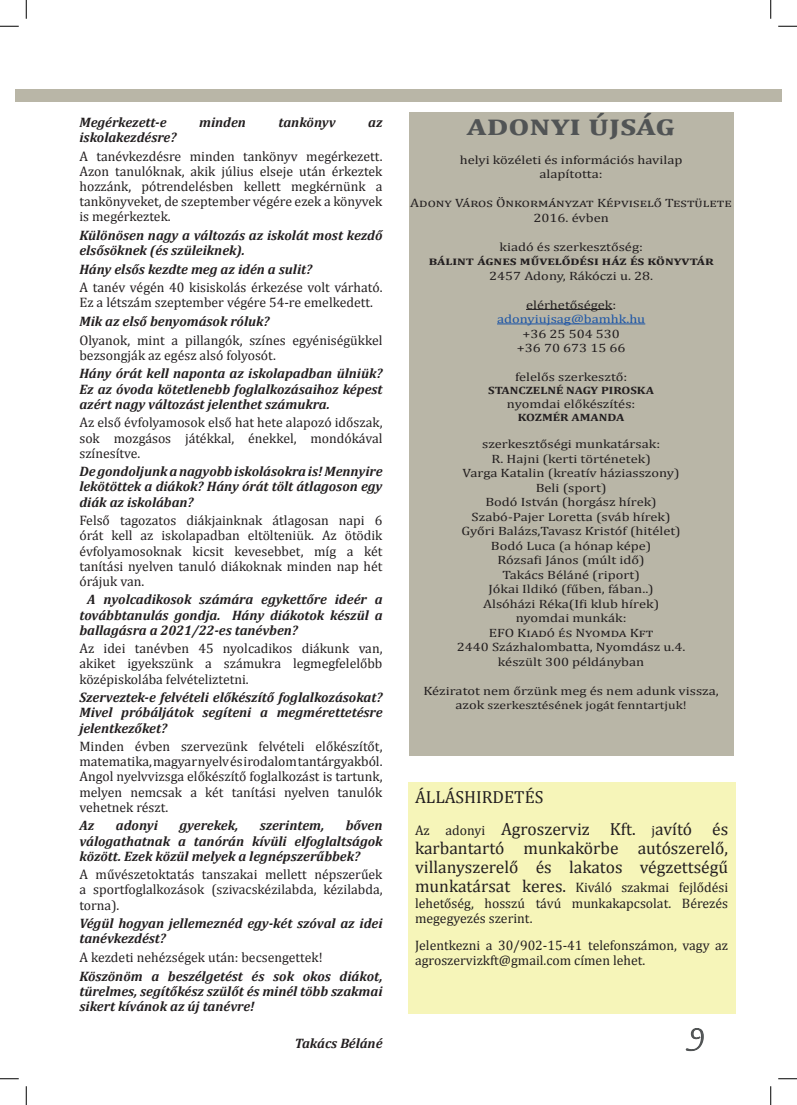
<style>
.page{position:relative;width:797px;height:1105px;background:#fff}
.page>*{position:absolute;margin:0;border:0;box-sizing:border-box;transform-origin:0 0}
.t1{font:300 30px "Braganza ITC";color:#515455}
.t2{font:700 29px "Cambria";letter-spacing:.01em;color:#515455;scale:1.2 1}
.t3{font:17.5px/31.8px "Cambria";color:#231f20}
.t4{font:13.75px/15.1px "Cambria";color:#231f20;text-align:justify}
.t5{font:italic 700 13.75px/15.1px "Cambria";color:#231f20;text-align:justify}
.t6{font:12px/14.5px "Cambria";color:#231f20;text-align:center;scale:1.2 1}
.t7{font:700 12px "Cambria";letter-spacing:.01em;color:#231f20;scale:1.2 1}
.t8{font:12px "Cambria";color:#1e56a6;scale:1.2 1}
.t9{font:11.38px "Cambria";color:#231f20;scale:1.2 1}
.t10{font:700 10.62px "Cambria";color:#231f20;scale:1.2 1}
.s1{font-size:12px}
.s2{font-size:13.75px}
.s3{font-size:17.5px}
</style>
<div class="page">
<div style="left:16px;top:89px;width:10px;height:13px;background:#b9b6a7"></div>
<div style="left:26px;top:89px;width:755px;height:13px;background:#b9b6a7"></div>
<svg style="left:685px;top:1028px;width:19px;height:24px"></svg>
<div style="left:409px;top:112px;width:324px;height:644px;background:#b9b6a7"></div>
<hr style="left:526px;top:309px;width:86px;height:1px;background:#231f20">
<hr style="left:497px;top:324px;width:148px;height:1px;background:#1e56a6">
<div style="left:408px;top:782px;width:327px;height:232px;background:#f6f5b9"></div>
<svg style="left:0;top:25px;width:19px;height:2px"></svg>
<svg style="left:778px;top:25px;width:19px;height:2px"></svg>
<svg style="left:0;top:1078px;width:19px;height:1px"></svg>
<svg style="left:778px;top:1078px;width:19px;height:1px"></svg>
<svg style="left:25px;top:0;width:2px;height:19px"></svg>
<svg style="left:25px;top:1086px;width:2px;height:19px"></svg>
<svg style="left:770px;top:0;width:1px;height:19px"></svg>
<svg style="left:770px;top:1086px;width:1px;height:19px"></svg>
<p class="t5" style="left:79px;top:114px;width:89px">Megérkezett-e</p>
<p class="t5" style="left:199px;top:114px;width:48px">minden</p>
<p class="t5" style="left:278px;top:114px;width:59px">tankönyv</p>
<p class="t5" style="left:368px;top:114px;width:16px">az</p>
<p class="t5" style="left:79px;top:129px;width:98px">iskolakezdésre?</p>
<p class="t4" style="left:79px;top:148px;width:304px">A tanévkezdésre minden tankönyv megérkezett.<br>Azon tanulóknak, akik július elseje után érkeztek hozzánk, pótrendelésben kellett megkérnünk a tankönyveket, de szeptember végére ezek a könyvek is megérkeztek.</p>
<p class="t5" style="left:79px;top:227px;width:304px">Különösen nagy a változás az iskolát most kezdő elsősöknek (és szüleiknek).</p>
<p class="t5" style="left:79px;top:261px;width:234px">Hány elsős kezdte meg az idén a sulit?</p>
<p class="t4" style="left:79px;top:280px;width:304px">A tanév végén 40 kisiskolás érkezése volt várható.<br>Ez a létszám szeptember végére 54-re emelkedett.</p>
<p class="t5" style="left:79px;top:313px;width:192px">Mik az első benyomások róluk?</p>
<p class="t4" style="left:79px;top:332px;width:304px">Olyanok, mint a pillangók, színes egyéniségükkel bezsongják az egész alsó folyosót.</p>
<p class="t5" style="left:79px;top:366px;width:304px">Hány órát kell naponta az iskolapadban ülniük?<br>Ez az óvoda kötetlenebb foglalkozásaihoz képest azért nagy változást jelenthet számukra.</p>
<p class="t4" style="left:79px;top:415px;width:304px">Az első évfolyamosok első hat hete alapozó időszak, sok mozgásos játékkal, énekkel, mondókával színesítve.</p>
<p class="t5" style="left:79px;top:464px;width:304px">De gondoljunk a nagyobb iskolásokra is! Mennyire lekötöttek a diákok? Hány órát tölt átlagoson egy diák az iskolában?</p>
<p class="t4" style="left:79px;top:513px;width:304px">Felső tagozatos diákjainknak átlagosan napi 6 órát kell az iskolapadban eltölteniük. Az ötödik évfolyamosoknak kicsit kevesebbet, míg a két tanítási nyelven tanuló diákoknak minden nap hét órájuk van.</p>
<p class="t5" style="left:79px;top:592px;width:304px;text-indent:8px">A nyolcadikosok számára egykettőre ideér a továbbtanulás gondja. Hány diákotok készül a ballagásra a 2021/22-es tanévben?</p>
<p class="t4" style="left:79px;top:641px;width:304px">Az idei tanévben 45 nyolcadikos diákunk van, akiket igyekszünk a számukra legmegfelelőbb középiskolába felvételiztetni.</p>
<p class="t5" style="left:79px;top:689px;width:304px">Szerveztek-e felvételi előkészítő foglalkozásokat?<br>Mivel próbáljátok segíteni a megmérettetésre jelentkezőket?</p>
<p class="t4" style="left:79px;top:739px;width:304px">Minden évben szervezünk felvételi előkészítőt, matematika, magyar nyelv és irodalom tantárgyakból.<br>Angol nyelvvizsga előkészítő foglalkozást is tartunk, melyen nemcsak a két tanítási nyelven tanulók vehetnek részt.</p>
<p class="t5" style="left:79px;top:818px;width:16px">Az</p>
<p class="t5" style="left:116px;top:818px;width:43px">adonyi</p>
<p class="t5" style="left:179px;top:818px;width:60px">gyerekek,</p>
<p class="t5" style="left:260px;top:818px;width:66px">szerintem,</p>
<p class="t5" style="left:79px;top:818px;width:304px;text-indent:266px">bőven válogathatnak a tanórán kívüli elfoglaltságok között. Ezek közül melyek a legnépszerűbbek?</p>
<p class="t4" style="left:79px;top:867px;width:304px">A művészetoktatás tanszakai mellett népszerűek a sportfoglalkozások (szivacskézilabda, kézilabda, torna).</p>
<p class="t5" style="left:79px;top:915px;width:304px">Végül hogyan jellemeznéd egy-két szóval az idei tanévkezdést?</p>
<p class="t4" style="left:79px;top:950px;width:245px">A kezdeti nehézségek után: becsengettek!</p>
<p class="t5" style="left:79px;top:968px;width:304px">Köszönöm a beszélgetést és sok okos diákot, türelmes, segítőkész szülőt és minél több szakmai sikert kívánok az új tanévre!</p>
<p class="t5" style="left:295px;top:1035px;width:89px">Takács Béláné</p>
<h2 class="t2" style="left:467px;top:105px;width:175px">adonyi újság</h2>
<p class="t6" style="left:460px;top:153px;width:187px">helyi közéleti és információs havilap alapította:</p>
<p class="t6" style="left:410px;top:196px;width:269px">Adony Város Önkormányzat Képviselő Testülete<br>2016. évben</p>
<p class="t6" style="left:499px;top:239px;width:121px">kiadó és szerkesztőség:</p>
<p class="t7" style="left:428px;top:253px;width:237px">bálint ágnes művelődési ház és könyvtár</p>
<p class="t6" style="left:489px;top:268px;width:138px">2457 Adony, Rákóczi u. 28.</p>
<p class="t6" style="left:526px;top:297px;width:77px">elérhetőségek:</p>
<p class="t8" style="left:497px;top:312px;width:125px">adonyiujsag@bamhk.hu</p>
<p class="t6" style="left:517px;top:326px;width:92px">+36 25 504 530 +36 70 673 15 66</p>
<p class="t6" style="left:515px;top:370px;width:95px">felelős szerkesztő:</p>
<p class="t10" style="left:488px;top:383px;width:139px">STANCZELNÉ NAGY PIROSKA</p>
<p class="t6" style="left:507px;top:397px;width:108px">nyomdai előkészítés:</p>
<p class="t10" style="left:518px;top:410px;width:90px">KOZMÉR AMANDA</p>
<p class="t6" style="left:457px;top:437px;width:192px">szerkesztőségi munkatársak:<br>R. Hajni (kerti történetek)<br>Varga Katalin (kreatív háziasszony)<br>Beli (sport)<br>Bodó István (horgász hírek)<br>Szabó-Pajer Loretta (sváb hírek)<br>Győri Balázs,Tavasz Kristóf (hitélet)<br>Bodó Luca (a hónap képe)<br>Rózsafi János (múlt idő)<br>Takács Béláné (riport)<br>Jókai Ildikó (fűben, fában..)<br>Alsóházi Réka(Ifi klub hírek) nyomdai munkák:<br>EFO Kiadó és Nyomda Kft<br>2440 Százhalombatta, Nyomdász u.4. készült 300 példányban</p>
<p class="t6" style="left:423px;top:683px;width:247px">Kéziratot nem őrzünk meg és nem adunk vissza,</p>
<p class="t9" style="left:455px;top:698px;width:194px"><span class="s1">azok</span> szerkesztésének jogát fenntartjuk!</p>
<p class="t3" style="left:415px;top:781px;width:314px">ÁLLÁSHIRDETÉS<br><span class="s2">Az adonyi</span> Agroszerviz Kft. <span class="s2">j</span>avító és</p>
<p class="t3" style="left:415px;top:838px;width:314px;line-height:19.2px">karbantartó munkakörbe autószerelő, villanyszerelő és lakatos végzettségű</p>
<p class="t4" style="left:415px;top:880px;width:314px"><span class="s3">munkatársat keres.</span> Kiváló szakmai fejlődési lehetőség, hosszú távú munkakapcsolat. Bérezés megegyezés szerint.</p>
<p class="t4" style="left:415px;top:938px;width:314px">Jelentkezni a 30/902-15-41 telefonszámon, vagy az agroszervizkft@gmail.com címen lehet.</p>
<h1 class="t1" style="left:689px;top:1012px;width:17px">9</h1>
</div>
